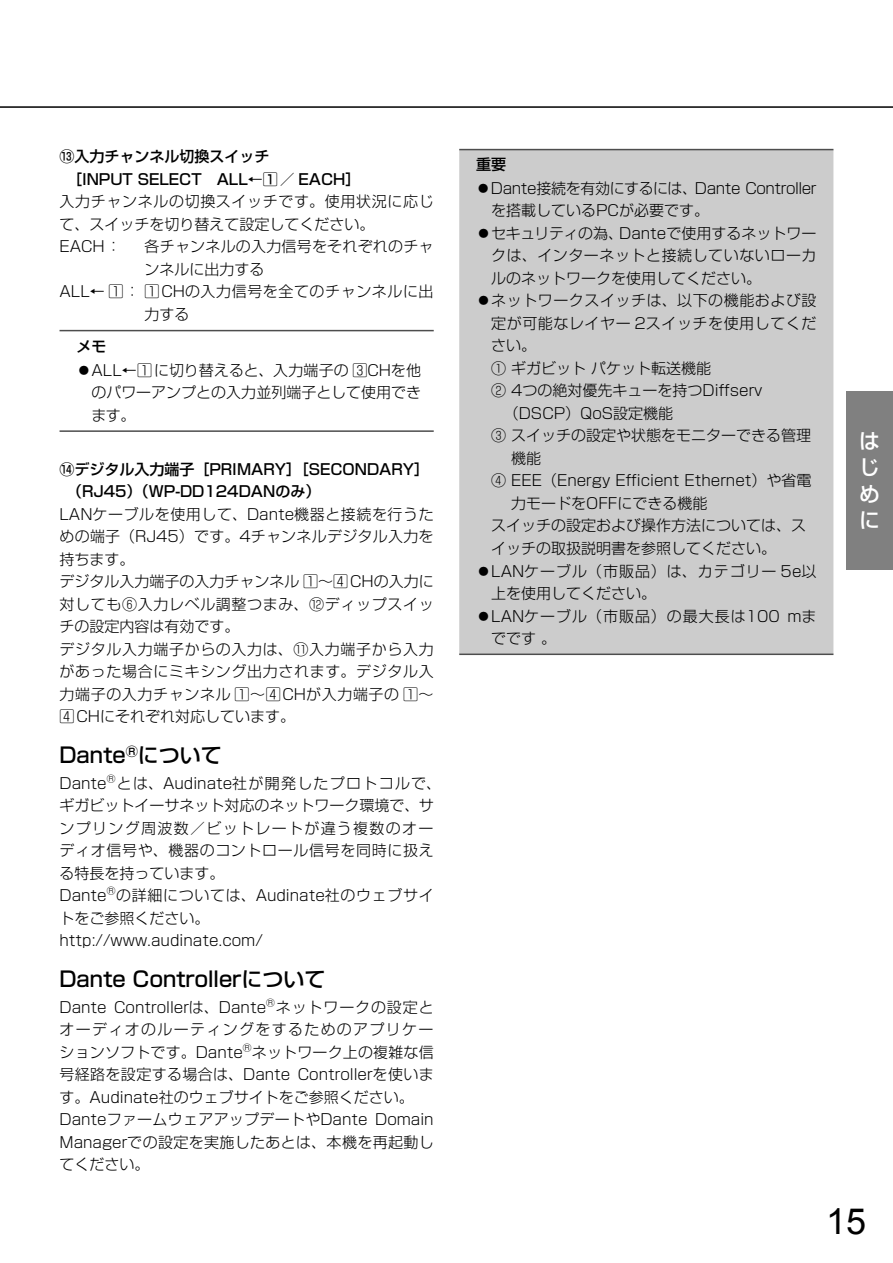
<style>
.page{position:relative;width:893px;height:1263px;background:#fff}
.page>*{position:absolute;margin:0;border:0;box-sizing:border-box;transform-origin:0 0}
.t1{font:36px "Arial";color:#000}
.t2{font:500 21px "Shin Go Pro";color:#000}
.t3{font:500 21px/26.2px "Shin Go Pro";color:#fff;text-align:justify}
.t4{font:300 15px/22.5px "Shin Go Pro";color:#000;text-align:justify}
.t5{font:300 15px/22.5px "Shin Go Pro";letter-spacing:.035em;color:#000}
.t6{font:300 15px/22.5px "Shin Go Pro";letter-spacing:.045em;color:#000}
.t7{font:500 15px/22.5px "Shin Go Pro";color:#000}
.t8{font:300 15px "Shin Go Pro";letter-spacing:.065em;color:#000}
.t9{font:300 15px "Shin Go Pro";letter-spacing:-.025em;color:#000}
.t10{font:300 15px "Shin Go Pro";letter-spacing:.04em;color:#000}
.t11{font:300 8.7px "Shin Go Pro";color:#000}
</style>
<div class="page">
<hr style="left:0;top:106px;width:893px;height:2px;background:#000">
<div style="left:846px;top:391px;width:47px;height:179px;background:#808080"></div>
<hr style="left:60px;top:330px;width:374px;height:1px;background:#4d4d4d">
<hr style="left:60px;top:430px;width:374px;height:2px;background:#4d4d4d">
<div style="left:459px;top:150px;width:374px;height:503px;background:#ccc"></div>
<hr style="left:459px;top:653px;width:374px;height:2px;background:#4d4d4d">
<hr style="left:459px;top:149px;width:374px;height:1px;background:#4d4d4d">
<p class="t7" style="left:67px;top:143px;width:295px;text-indent:-8px">⑬入力チャンネル切換スイッチ<br>［INPUT SELECT　ALL←1／ EACH］</p>
<p class="t6" style="left:60px;top:188px;width:376px">入力チャンネルの切換スイッチです。使用状況に応じて、スイッチを切り替えて設定してください。<br>EACH ：</p>
<p class="t4" style="left:145px;top:233px;width:291px">各チャンネルの入力信号をそれぞれのチャ</p>
<p class="t4" style="left:145px;top:256px;width:121px">ンネルに出力する</p>
<p class="t10" style="left:60px;top:279px;width:376px">ALL← 1 ： 1CHの入力信号を全てのチャンネルに出</p>
<p class="t4" style="left:145px;top:301px;width:46px">力する</p>
<p class="t7" style="left:77px;top:334px;width:31px">メモ</p>
<p class="t4" style="left:91px;top:357px;width:331px;text-indent:-15px">⿟ALL←1に切り替えると、入力端子の 3CHを他のパワーアンプとの入力並列端子として使用できます。</p>
<p class="t7" style="left:67px;top:456px;width:364px;text-indent:-8px">⑭デジタル入力端子［PRIMARY］［SECONDARY］（RJ45）（WP-DD124DANのみ）</p>
<p class="t5" style="left:60px;top:501px;width:376px">LANケーブルを使用して、Dante機器と接続を行うための端子（RJ45）です。4チャンネルデジタル入力を持ちます。<br>デジタル入力端子の入力チャンネル 1～4CHの入力に対しても⑥入力レベル調整つまみ、⑫ディップスイッチの設定内容は有効です。<br>デジタル入力端子からの入力は、⑪入力端子から入力があった場合にミキシング出力されます。デジタル入力端子の入力チャンネル 1～4CHが入力端子の 1～<br>4CHにそれぞれ対応しています。</p>
<h2 class="t2" style="left:60px;top:738px;width:164px">Dante<sup>Ⓡ</sup>について</h2>
<p class="t4" style="left:60px;top:770px;width:49px">Dante</p>
<p class="t11" style="left:107px;top:771px;width:10px">Ⓡ</p>
<p class="t6" style="left:60px;top:770px;width:383px;text-indent:57px">とは、Audinate社が開発したプロトコルで、ギガビットイーサネット対応のネットワーク環境で、サンプリング周波数／ビットレートが違う複数のオーディオ信号や、機器のコントロール信号を同時に扱える特長を持っています。<br>Dante</p>
<p class="t11" style="left:107px;top:883px;width:10px">Ⓡ</p>
<p class="t4" style="left:60px;top:883px;width:376px;text-align:left;text-indent:57px">の詳細については、Audinate社のウェブサイトをご参照ください。<br>http://www. audinate. com/</p>
<h2 class="t2" style="left:60px;top:962px;width:268px">Dante Controllerについて</h2>
<p class="t4" style="left:60px;top:994px;width:208px">Dante Controllerは、Dante</p>
<p class="t11" style="left:266px;top:995px;width:10px">Ⓡ</p>
<p class="t4" style="left:60px;top:994px;width:376px;text-indent:216px">ネットワークの設定とオーディオのルーティングをするためのアプリケーションソフトです。Dante</p>
<p class="t11" style="left:243px;top:1040px;width:10px">Ⓡ</p>
<p class="t4" style="left:60px;top:1039px;width:376px;text-align:left;text-indent:192px">ネットワーク上の複雑な信号経路を設定する場合は、Dante Controllerを使います。Audinate社のウェブサイトをご参照ください。<br>DanteファームウェアアップデートやDante Domain<br>Managerでの設定を実施したあとは、本機を再起動してください。</p>
<p class="t7" style="left:476px;top:152px;width:31px">重要</p>
<p class="t9" style="left:476px;top:176px;width:342px">⿟Dante接続を有効にするには、Dante Controller</p>
<p class="t4" style="left:491px;top:198px;width:219px">を搭載しているPCが必要です。</p>
<p class="t4" style="left:476px;top:220px;width:342px">⿟セキュリティの為、Danteで使用するネットワー</p>
<p class="t5" style="left:491px;top:243px;width:327px">クは、インターネットと接続していないローカ</p>
<p class="t4" style="left:491px;top:265px;width:271px">ルのネットワークを使用してください。</p>
<p class="t5" style="left:476px;top:288px;width:342px">⿟ネットワークスイッチは、以下の機能および設</p>
<p class="t5" style="left:491px;top:310px;width:327px">定が可能なレイヤー 2スイッチを使用してくだ</p>
<p class="t4" style="left:491px;top:333px;width:46px">さい。</p>
<p class="t4" style="left:491px;top:355px;width:221px">① ギガビット パケット転送機能</p>
<p class="t4" style="left:491px;top:378px;width:273px">② 4つの絶対優先キューを持つDiffserv</p>
<p class="t4" style="left:504px;top:400px;width:171px">（DSCP）QoS設定機能</p>
<p class="t4" style="left:491px;top:423px;width:321px">③ スイッチの設定や状態をモニターできる管理</p>
<p class="t4" style="left:511px;top:445px;width:31px">機能</p>
<p class="t4" style="left:491px;top:468px;width:322px">④ EEE（Energy Efficient Ethernet）や省電</p>
<p class="t4" style="left:511px;top:490px;width:198px">力モードをOFFにできる機能</p>
<p class="t4" style="left:491px;top:513px;width:316px">スイッチの設定および操作方法については、ス</p>
<p class="t4" style="left:491px;top:535px;width:286px">イッチの取扱説明書を参照してください。</p>
<p class="t8" style="left:476px;top:558px;width:342px">⿟LANケーブル（市販品）は、カテゴリー 5e以</p>
<p class="t4" style="left:491px;top:580px;width:166px">上を使用してください。</p>
<p class="t8" style="left:476px;top:603px;width:342px">⿟LANケーブル（市販品）の最大長は100 mま</p>
<p class="t4" style="left:491px;top:625px;width:66px">でです 。</p>
<h2 class="t3" style="left:859px;top:425px;width:21px">はじめに</h2>
<h1 class="t1" style="left:826px;top:1198px;width:42px">15</h1>
</div>
